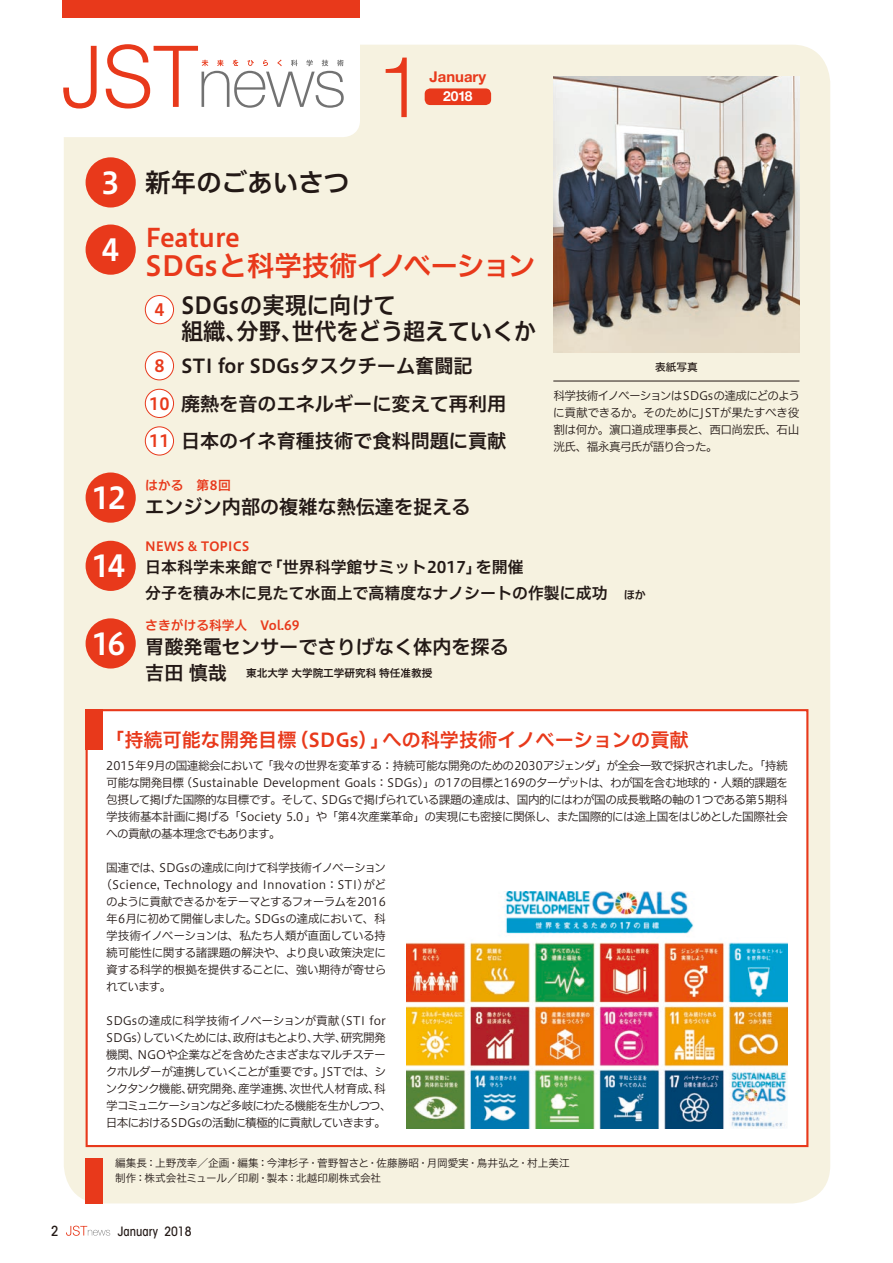
<style>
.page{position:relative;width:893px;height:1263px;background:#fff}
.page>*{position:absolute;margin:0;border:0;box-sizing:border-box;transform-origin:0 0}
.t1{font:300 85.05px "Helvetica Neue";color:#e8391b}
.t2{font:29.7px "Hiragino UD Sans F Std N W6";color:#fff}
.t3{font:27.6px "Hiragino UD Sans F Std N W6";color:#e8391b}
.t4{font:25.5px/54.9px "Hiragino UD Sans F Std N W6";color:#231916}
.t5{font:23.4px/25.5px "Hiragino UD Sans F Std N W6";color:#231916;scale:.95 1}
.t6{font:19.2px/37.7px "Hiragino UD Sans F Std N W6";color:#231916}
.t7{font:19.2px "Hiragino UD Sans F Std N W6";color:#e8391b}
.t8{font:16.8px "Hiragino UD Sans F Std N W6";color:#e8391b}
.t9{font:15.9px/26.5px "Hiragino UD Sans F Std N W6";color:#231916}
.t10{font:700 14.85px "Helvetica Neue";color:#e8391b}
.t11{font:700 13.8px "Helvetica Neue";color:#fff}
.t12{font:500 condensed 13.8px "ITC Avant Garde Std";color:#231916}
.t13{font:12.75px "Hiragino UD Sans F Std N W6";color:#e8391b}
.t14{font:500 condensed 12.75px "ITC Avant Garde Std";color:#231916}
.t15{font:11.7px/17px "Hiragino UD Sans F Std N W3";letter-spacing:-.05em;color:#231916;text-align:justify}
.t16{font:10.65px/14.9px "Hiragino UD Sans F Std N W3";color:#231916}
.t17{font:10.65px "Hiragino UD Sans F Std N W6";color:#231916}
.t18{font:10.65px "Hiragino UD Sans F Std N W5";color:#231916}
.s1{font-size:29.7px;color:#fff}
.s2{color:#e8391b}
.s3{font-size:16.8px;color:#e8391b}
.s4{font-size:11.1px}
.s5{font-size:19.2px}
</style>
<div class="page">
<div style="left:64px;top:45px;width:766px;height:1158px;background:#f6f2e0;border-radius:38px"></div>
<div style="left:62px;top:17px;width:298px;height:120px;background:#fff"></div>
<svg style="left:63px;top:46px;width:34px;height:63px"></svg>
<svg style="left:106px;top:44px;width:238px;height:65px;background:#f1dfdc"></svg>
<div style="left:425px;top:88px;width:66px;height:17px;background:#e8391b;border-radius:6px"></div>
<svg style="left:66px;top:1226px;width:44px;height:10px"></svg>
<div style="left:62px;top:0;width:298px;height:17px;background:#e8391b"></div>
<hr style="left:553px;top:381px;width:246px;height:1px;background:#231916">
<div style="left:86px;top:1158px;width:17px;height:45px;background:#e8391b"></div>
<img style="left:553px;top:77px;width:246px;height:276px">
<div style="left:86px;top:709px;width:722px;height:438px;background:#fff;border:2px solid #e8391b"></div>
<div style="left:86px;top:709px;width:17px;height:40px;background:#e8391b"></div>
<img style="left:407px;top:892px;width:381px;height:237px">
<div style="left:86px;top:618px;width:50px;height:50px;background:#e8391b;border-radius:50%"></div>
<div style="left:86px;top:541px;width:50px;height:50px;background:#e8391b;border-radius:50%"></div>
<div style="left:86px;top:472px;width:50px;height:51px;background:#e8391b;border-radius:50%"></div>
<div style="left:86px;top:157px;width:50px;height:50px;background:#e8391b;border-radius:50%"></div>
<div style="left:86px;top:225px;width:50px;height:50px;background:#e8391b;border-radius:50%"></div>
<div style="left:145px;top:296px;width:29px;height:28px;background:#fff;border-radius:50%"></div>
<div style="left:145px;top:295px;width:29px;height:29px;border:1px solid #e8391b;border-radius:50%"></div>
<div style="left:145px;top:352px;width:29px;height:28px;background:#fff;border-radius:50%"></div>
<div style="left:145px;top:351px;width:29px;height:29px;border:1px solid #e8391b;border-radius:50%"></div>
<div style="left:145px;top:389px;width:29px;height:28px;background:#fff;border-radius:50%"></div>
<div style="left:145px;top:389px;width:29px;height:29px;border:1px solid #e8391b;border-radius:50%"></div>
<div style="left:145px;top:427px;width:29px;height:28px;background:#fff;border-radius:50%"></div>
<div style="left:145px;top:426px;width:29px;height:29px;border:1px solid #e8391b;border-radius:50%"></div>
<h1 class="t1" style="left:377px;top:35px;width:49px">1</h1>
<p class="t10" style="left:430px;top:67px;width:58px">January</p>
<p class="t11" style="left:443px;top:88px;width:31px">2018</p>
<h3 class="t4" style="left:145px;top:154px;width:206px;text-indent:-44px"><span class="s1">3</span> 新年のごあいさつ<br><span class="s2">Feature　</span></h3>
<h3 class="t3" style="left:145px;top:245px;width:392px">SDGsと科学技術イノベーション</h3>
<h2 class="t2" style="left:102px;top:227px;width:20px">4</h2>
<h3 class="t8" style="left:154px;top:297px;width:12px">4</h3>
<h3 class="t5" style="left:181px;top:292px;width:376px">SDGsの実現に向けて<br>組織、分野、世代をどう超えていくか</h3>
<h3 class="t6" style="left:149px;top:346px;width:359px"><span class="s3">8</span> STI for SDGsタスクチーム奮闘記<br><span class="s3">10</span> 廃熱を音のエネルギーに変えて再利用<br><span class="s3">11</span> 日本のイネ育種技術で食料問題に貢献</h3>
<p class="t13" style="left:145px;top:475px;width:87px">はかる　第8回</p>
<h3 class="t6" style="left:92px;top:487px;width:380px"><sup>12</sup> エンジン内部の複雑な熱伝達を捉える</h3>
<p class="t18" style="left:655px;top:359px;width:44px">表紙写真</p>
<p class="t15" style="left:553px;top:387px;width:248px">科学技術イノベーションはSDGsの達成にどのように貢献できるか。そのためにJSTが果たすべき役割は何か。濵口道成理事長と、西口尚宏氏、石山洸氏、福永真弓氏が語り合った。</p>
<h2 class="t2" style="left:92px;top:543px;width:35px">14</h2>
<h2 class="t2" style="left:92px;top:621px;width:35px">16</h2>
<p class="t13" style="left:145px;top:536px;width:106px">NEWS &amp; TOPICS</p>
<h3 class="t9" style="left:145px;top:553px;width:502px">日本科学未来館で「世界科学館サミット2017」を開催<br>分子を積み木に見たて水面上で高精度なナノシートの作製に成功　<span class="s4">ほか</span></h3>
<p class="t13" style="left:145px;top:615px;width:156px">さきがける科学人　Vol.69</p>
<h3 class="t6" style="left:145px;top:627px;width:365px">胃酸発電センサーでさりげなく体内を探る</h3>
<p class="t17" style="left:145px;top:664px;width:289px"><span class="s5">吉田 慎哉　</span>東北大学 大学院工学研究科 特任准教授</p>
<h3 class="t7" style="left:105px;top:725px;width:585px">「持続可能な開発目標（SDGs）」への科学技術イノベーションの貢献</h3>
<p class="t15" style="left:106px;top:756px;width:683px">2015年9月の国連総会において「我々の世界を変革する：持続可能な開発のための2030アジェンダ」が全会一致で採択されました。「持続可能な開発目標（Sustainable Development Goals：SDGs）」の17の目標と169のターゲットは、わが国を含む地球的・人類的課題を包摂して掲げた国際的な目標です。そして、SDGsで掲げられている課題の達成は、国内的にはわが国の成長戦略の軸の1つである第5期科学技術基本計画に掲げる「Society 5.0」や「第4次産業革命」の実現にも密接に関係し、また国際的には途上国をはじめとした国際社会への貢献の基本理念でもあります。</p>
<p class="t15" style="left:106px;top:859px;width:282px">国連では、SDGsの達成に向けて科学技術イノベーション(Science, Technology and Innovation：STI)がどのように貢献できるかをテーマとするフォーラムを2016年6月に初めて開催しました。SDGsの達成において、科学技術イノベーションは、私たち人類が直面している持続可能性に関する諸課題の解決や、より良い政策決定に資する科学的根拠を提供することに、強い期待が寄せられています。</p>
<p class="t15" style="left:106px;top:1012px;width:287px;text-align:left">SDGsの達成に科学技術イノベーションが貢献(STI for<br>SDGs)していくためには、政府はもとより、大学、研究開発機関、NGOや企業などを含めたさまざまなマルチステークホルダーが連携していくことが重要です。JSTでは、シンクタンク機能、研究開発、産学連携、次世代人材育成、科学コミュニケーションなど多岐にわたる機能を生かしつつ、日本におけるSDGsの活動に積極的に貢献していきます。</p>
<p class="t16" style="left:115px;top:1155px;width:456px">編集長：上野茂幸╱企画・編集：今津杉子・菅野智さと・佐藤勝昭・月岡愛実・鳥井弘之・村上美江制作：株式会社ミュール／印刷・製本：北越印刷株式会社</p>
<p class="t12" style="left:51px;top:1223px;width:9px">2</p>
<p class="t14" style="left:118px;top:1223px;width:75px">January 2018</p>
</div>
